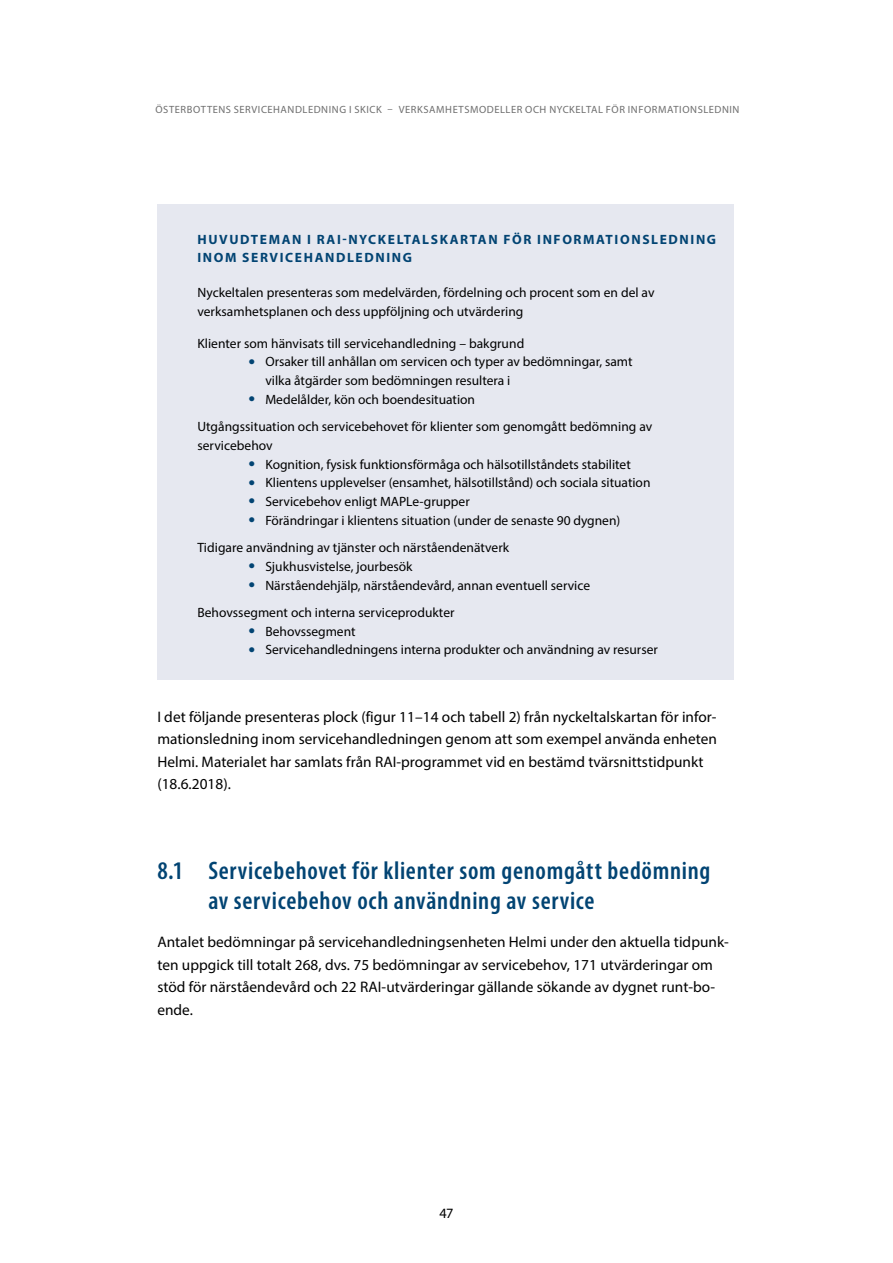
<style>
.page{position:relative;width:893px;height:1263px;background:#fff}
.page>*{position:absolute;margin:0;border:0;box-sizing:border-box;transform-origin:0 0}
.Otsikko_2_2_rivia{font:600 condensed 25.5px/30px "Myriad Pro";letter-spacing:.03em;color:#024473}
._02_Leipä{font:15.3px/22.5px "Myriad Pro";letter-spacing:.005em;color:#000}
._01_Leipä_1__kpl{font:15.3px/22.5px "Myriad Pro";letter-spacing:.005em;color:#000}
.t1{font:14.25px "Myriad Pro";color:#000}
.Laatikkoteksti{font:13.5px/18.8px "Myriad Pro";color:#000}
.laatikko-otsikko{font:700 13.5px/18px "Myriad Pro";letter-spacing:.12em;color:#024473}
.t2{font:10.5px "Myriad Pro";letter-spacing:.055em;color:#6e6e6e}
.s1{font-size:24px;color:#024473}
</style>
<div class="page">
<div style="left:157px;top:204px;width:577px;height:475px;background:#e6e8f0"></div>
<p class="t2" style="left:156px;top:103px;width:585px">ÖSTERBOTTENS SERVICEHANDLEDNING I SKICK – VERKSAMHETSMODELLER OCH NYCKELTAL FÖR INFORMATIONSLEDNIN</p>
<p class="laatikko-otsikko" style="left:197px;top:230px;width:520px">HUVUDTEMAN I RAI-NYCKELTALSKARTAN FÖR INFORMATIONSLEDNING<br>INOM SERVICEHANDLEDNING</p>
<p class="Laatikkoteksti" style="left:197px;top:283px;width:459px">Nyckeltalen presenteras som medelvärden, fördelning och procent som en del av verksamhetsplanen och dess uppföljning och utvärdering</p>
<p class="Laatikkoteksti" style="left:197px;top:333px;width:328px">Klienter som hänvisats till servicehandledning – bakgrund</p>
<p class="Laatikkoteksti" style="left:265px;top:352px;width:369px;text-indent:-17px"><span class="s1">•</span> Orsaker till anhållan om servicen och typer av bedömningar, samt vilka åtgärder som bedömningen resultera i</p>
<p class="Laatikkoteksti" style="left:248px;top:390px;width:228px"><span class="s1">•</span> Medelålder, kön och boendesituation</p>
<p class="Laatikkoteksti" style="left:197px;top:417px;width:456px">Utgångssituation och servicebehovet för klienter som genomgått bedömning av servicebehov</p>
<p class="Laatikkoteksti" style="left:248px;top:454px;width:384px"><span class="s1">•</span> Kognition, fysisk funktionsförmåga och hälsotillståndets stabilitet</p>
<p class="Laatikkoteksti" style="left:248px;top:473px;width:404px"><span class="s1">•</span> Klientens upplevelser (ensamhet, hälsotillstånd) och sociala situation</p>
<p class="Laatikkoteksti" style="left:248px;top:492px;width:223px"><span class="s1">•</span> Servicebehov enligt MAPLe-grupper</p>
<p class="Laatikkoteksti" style="left:248px;top:511px;width:373px"><span class="s1">•</span> Förändringar i klientens situation (under de senaste 90 dygnen)</p>
<p class="Laatikkoteksti" style="left:197px;top:538px;width:313px">Tidigare användning av tjänster och närståendenätverk</p>
<p class="Laatikkoteksti" style="left:248px;top:557px;width:166px"><span class="s1">•</span> Sjukhusvistelse, jourbesök</p>
<p class="Laatikkoteksti" style="left:248px;top:575px;width:343px"><span class="s1">•</span> Närståendehjälp, närståendevård, annan eventuell service</p>
<p class="Laatikkoteksti" style="left:197px;top:603px;width:259px">Behovssegment och interna serviceprodukter</p>
<p class="Laatikkoteksti" style="left:248px;top:621px;width:109px"><span class="s1">•</span> Behovssegment</p>
<p class="Laatikkoteksti" style="left:248px;top:640px;width:411px"><span class="s1">•</span> Servicehandledningens interna produkter och användning av resurser</p>
<p class="_02_Leipä" style="left:157px;top:705px;width:561px">I det följande presenteras plock (figur 11–14 och tabell 2) från nyckeltalskartan för infor&shy;mationsledning inom servicehandledningen genom att som exempel använda enheten Helmi. Materialet har samlats från RAI-programmet vid en bestämd tvärsnittstidpunkt (18.6.2018).</p>
<h2 class="Otsikko_2_2_rivia" style="left:208px;top:855px;width:504px;text-indent:-51px">8.1 Servicebehovet för klienter som genomgått bedömning av servicebehov och användning av service</h2>
<p class="_01_Leipä_1__kpl" style="left:157px;top:931px;width:573px">Antalet bedömningar på servicehandledningsenheten Helmi under den aktuella tidpunk&shy;ten uppgick till totalt 268, dvs. 75 bedömningar av servicebehov, 171 utvärderingar om stöd för närståendevård och 22 RAI-utvärderingar gällande sökande av dygnet runt-bo&shy;ende.</p>
<p class="t1" style="left:439px;top:1204px;width:16px">47</p>
</div>
